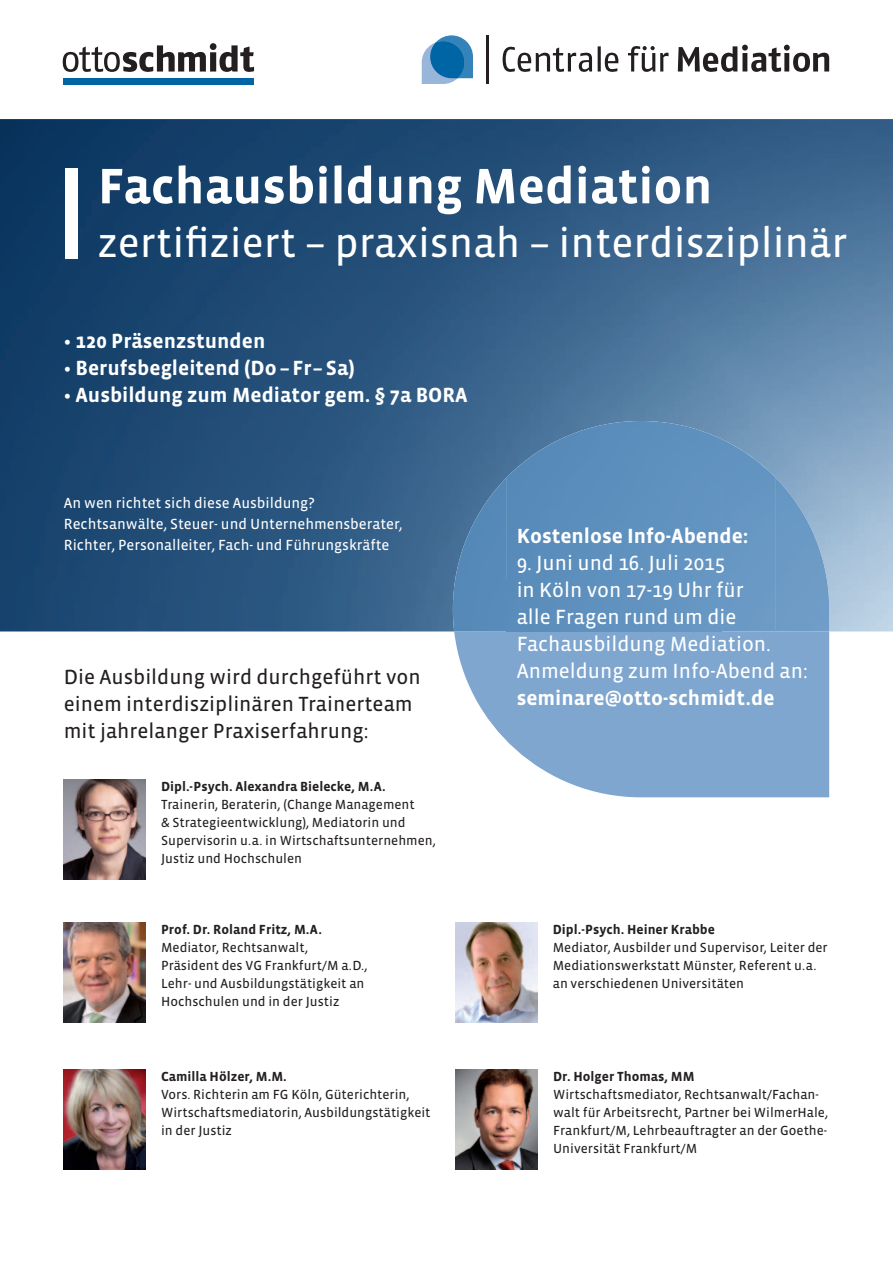
<style>
.page{position:relative;width:893px;height:1263px;background:#fff}
.page>*{position:absolute;margin:0;border:0;box-sizing:border-box;transform-origin:0 0}
.t1{font:700 51px "Vista Sans OT";color:#fff}
.t2{font:42px "Vista Sans OT";color:#fff}
.t3{font:700 21px "Vista Sans OT";color:#fff}
.t4{font:21px/27px "Vista Sans OT";color:#fff}
.t5{font:21px/27px "Vista Sans OT";color:#231f20}
.t6{font:15px/21px "Vista Sans OT";color:#fff}
.t7{font:13.5px/18px "Vista Sans OT";color:#231f20}
.t8{font:700 13.5px "Vista Sans OT";color:#231f20}
</style>
<div class="page">
<img style="left:0;top:119px;width:893px;height:512px">
<svg style="left:454px;top:631px;width:375px;height:166px;background:#8fb2d5"></svg>
<img style="left:506px;top:421px;width:216px;height:210px">
<img style="left:722px;top:439px;width:54px;height:192px">
<img style="left:453px;top:477px;width:54px;height:154px">
<img style="left:775px;top:477px;width:54px;height:154px">
<div style="left:65px;top:168px;width:13px;height:91px;background:#fff"></div>
<img style="left:64px;top:779px;width:82px;height:100px">
<img style="left:64px;top:922px;width:82px;height:100px">
<img style="left:455px;top:923px;width:82px;height:100px">
<img style="left:64px;top:1069px;width:82px;height:100px">
<img style="left:455px;top:1069px;width:82px;height:100px">
<svg style="left:63px;top:43px;width:191px;height:29px"></svg>
<div style="left:63px;top:78px;width:191px;height:6px;background:#0065a4"></div>
<hr style="left:487px;top:35px;width:2px;height:49px;background:#231f20">
<svg style="left:422px;top:35px;width:51px;height:49px"></svg>
<svg style="left:503px;top:45px;width:326px;height:27px"></svg>
<h1 class="t1" style="left:98px;top:160px;width:616px">Fachausbildung Mediation</h1>
<h2 class="t2" style="left:98px;top:222px;width:751px">zertifiziert – praxisnah – interdisziplinär</h2>
<h3 class="t3" style="left:64px;top:331px;width:203px">• 120 Präsenzstunden</h3>
<h3 class="t3" style="left:64px;top:358px;width:293px">• Berufsbegleitend (Do – Fr– Sa)</h3>
<h3 class="t3" style="left:64px;top:385px;width:406px">• Ausbildung zum Mediator gem. § 7a BORA</h3>
<p class="t6" style="left:64px;top:492px;width:340px">An wen richtet sich diese Ausbildung?<br>Rechtsanwälte, Steuer- und Unternehmensberater,<br>Richter, Personalleiter, Fach- und Führungskräfte</p>
<h3 class="t5" style="left:64px;top:664px;width:358px">Die Ausbildung wird durchgeführt von einem interdisziplinären Trainerteam mit jahrelanger Praxiserfahrung:</h3>
<p class="t8" style="left:161px;top:779px;width:226px">Dipl.-Psych. Alexandra Bielecke, M.A.</p>
<p class="t7" style="left:161px;top:795px;width:276px">Trainerin, Beraterin, (Change Management<br>&amp; Strategieentwicklung), Mediatorin und Supervisorin u. a. in Wirtschaftsunternehmen, Justiz und Hochschulen</p>
<p class="t8" style="left:161px;top:922px;width:162px">Prof. Dr. Roland Fritz, M.A.</p>
<p class="t7" style="left:161px;top:939px;width:208px">Mediator, Rechtsanwalt,<br>Präsident des VG Frankfurt/M a.D.,<br>Lehr- und Ausbildungstätigkeit an<br>Hochschulen und in der Justiz</p>
<p class="t8" style="left:161px;top:1069px;width:127px">Camilla Hölzer, M.M.</p>
<p class="t7" style="left:161px;top:1085px;width:271px">Vors. Richterin am FG Köln, Güterichterin,<br>Wirtschaftsmediatorin, Ausbildungstätigkeit in der Justiz</p>
<h3 class="t3" style="left:517px;top:525px;width:233px">Kostenlose Info-Abende:</h3>
<h3 class="t4" style="left:517px;top:550px;width:293px">9. Juni und 16. Juli 2015<br>in Köln von 17-19 Uhr für<br>alle Fragen rund um die<br>Fachausbildung Mediation.<br>Anmeldung zum Info-Abend an:</h3>
<h3 class="t3" style="left:517px;top:687px;width:259px">seminare@otto-schmidt.de</h3>
<p class="t8" style="left:553px;top:923px;width:164px">Dipl.-Psych. Heiner Krabbe</p>
<p class="t7" style="left:553px;top:939px;width:277px">Mediator, Ausbilder und Supervisor, Leiter der<br>Mediationswerkstatt Münster, Referent u.a. an verschiedenen Universitäten</p>
<p class="t8" style="left:553px;top:1069px;width:143px">Dr. Holger Thomas, MM</p>
<p class="t7" style="left:553px;top:1085px;width:276px">Wirtschaftsmediator, Rechtsanwalt/Fachan&shy;walt für Arbeitsrecht, Partner bei WilmerHale, Frankfurt/M, Lehrbeauftragter an der Goethe-Universität Frankfurt/M</p>
</div>
